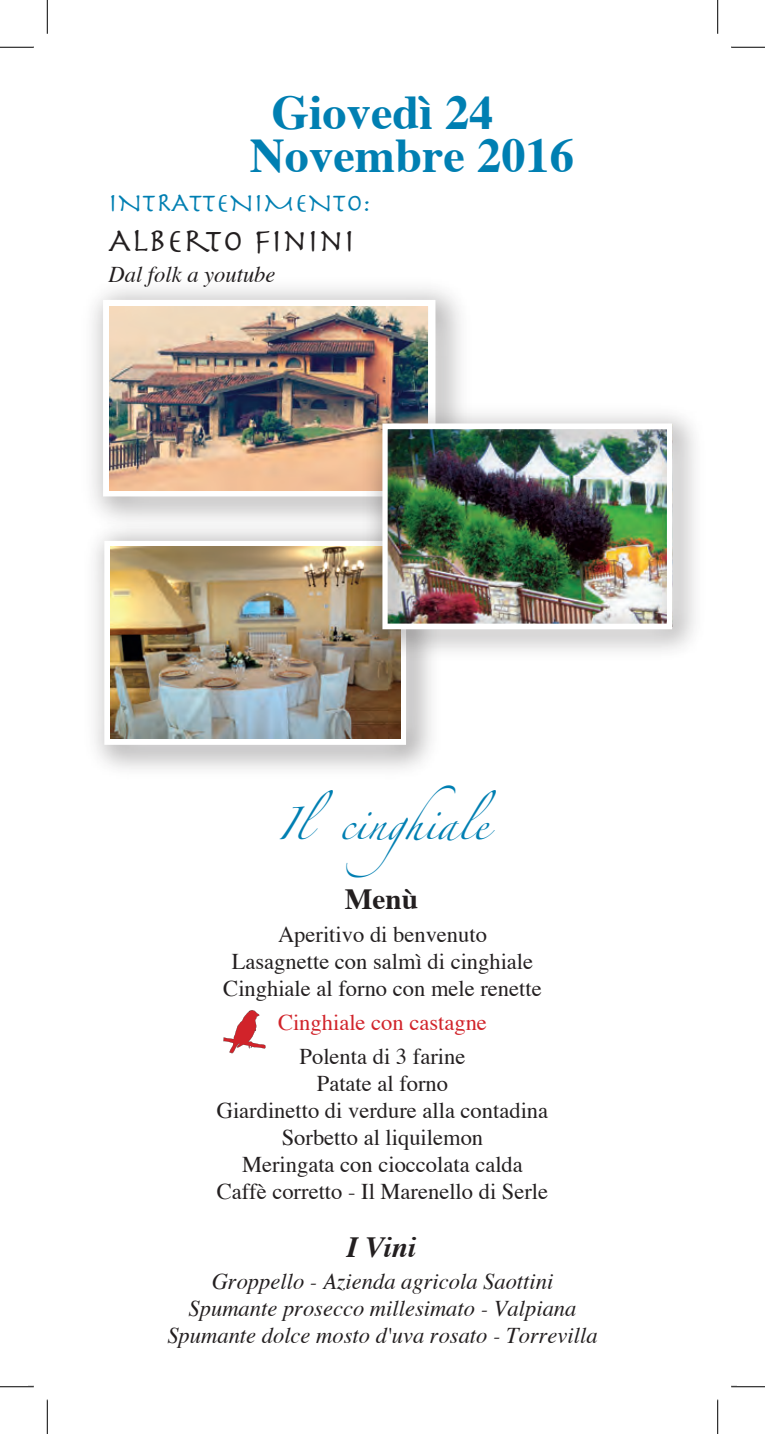
<style>
.page{position:relative;width:765px;height:1434px;background:#fff}
.page>*{position:absolute;margin:0;border:0;box-sizing:border-box;transform-origin:0 0}
.t1{font:700 48.38px/42.8px "Times";color:#007fb2}
.t2{font:33.75px "Herculanum";color:#231f20}
.t3{font:29.25px "Zapfino";color:#007fb2}
.t4{font:italic 700 29.25px "Times";color:#231f20}
.t5{font:700 29.25px "Times";color:#231f20}
.t6{font:27px "Herculanum";color:#007fb2}
.t7{font:22.5px/27px "Times";color:#231f20;text-align:center}
.t8{font:italic 22.5px/27px "Times";color:#231f20;text-align:center}
.t9{font:22.5px "Times";color:#d1232a}
</style>
<div class="page">
<img style="left:110px;top:546px;width:290px;height:193px">
<svg style="left:223px;top:1010px;width:43px;height:44px"></svg>
<img style="left:92px;top:288px;width:369px;height:254px">
<svg style="left:103px;top:300px;width:332px;height:196px"></svg>
<img style="left:109px;top:306px;width:318px;height:184px">
<img style="left:355px;top:395px;width:340px;height:275px">
<img style="left:382px;top:423px;width:289px;height:206px">
<hr style="left:0;top:47px;width:34px;height:1px;background:#000">
<hr style="left:730px;top:47px;width:34px;height:1px;background:#000">
<hr style="left:0;top:1386px;width:34px;height:1px;background:#000">
<hr style="left:730px;top:1386px;width:34px;height:1px;background:#000">
<hr style="left:47px;top:0;width:1px;height:34px;background:#000">
<hr style="left:47px;top:1400px;width:1px;height:34px;background:#000">
<hr style="left:717px;top:0;width:1px;height:34px;background:#000">
<hr style="left:717px;top:1400px;width:1px;height:34px;background:#000">
<h1 class="t1" style="left:250px;top:86px;width:325px;text-indent:21px">Giovedì 24<br>Novembre 2016</h1>
<p class="t6" style="left:108px;top:186px;width:264px">INTRATTENIMENTO:</p>
<h2 class="t2" style="left:108px;top:219px;width:248px">ALBERTO FININI</h2>
<p class="t8" style="left:108px;top:259px;width:168px">Dal folk a youtube</p>
<h3 class="t3" style="left:277px;top:812px;width:220px">Il cinghiale</h3>
<h3 class="t5" style="left:344px;top:871px;width:75px">Menù</h3>
<p class="t7" style="left:223px;top:919px;width:320px">Aperitivo di benvenuto<br>Lasagnette con salmì di cinghiale<br>Cinghiale al forno con mele renette</p>
<p class="t9" style="left:278px;top:1001px;width:210px">Cinghiale con castagne</p>
<p class="t7" style="left:217px;top:1041px;width:333px">Polenta di 3 farine<br>Patate al forno<br>Giardinetto di verdure alla contadina<br>Sorbetto al liquilemon<br>Meringata con cioccolata calda<br>Caffè corretto - Il Marenello di Serle</p>
<h3 class="t4" style="left:346px;top:1219px;width:71px">I Vini</h3>
<p class="t8" style="left:167px;top:1266px;width:431px">Groppello - Azienda agricola Saottini<br>Spumante prosecco millesimato - Valpiana<br>Spumante dolce mosto d'uva rosato - Torrevilla</p>
</div>
